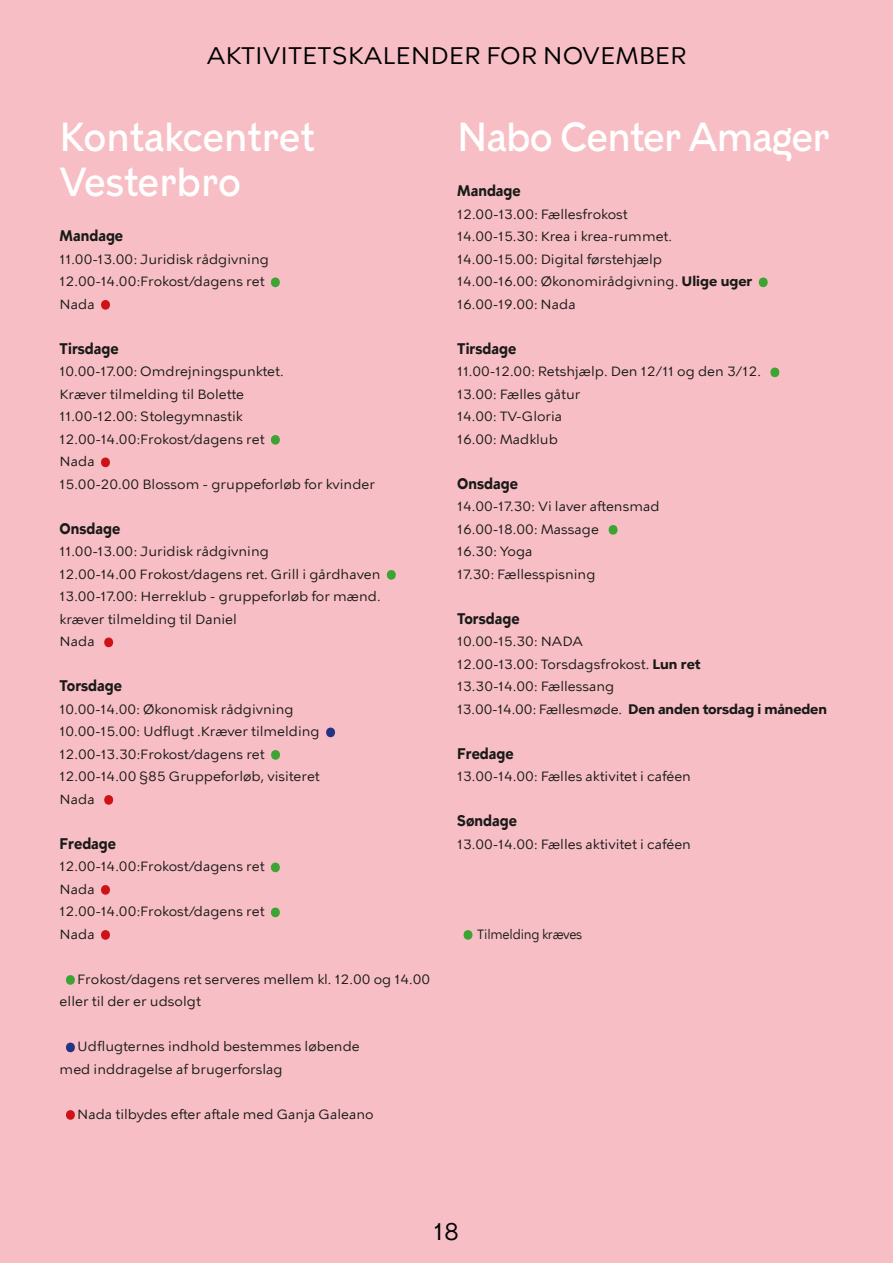
<style>
.page{position:relative;width:893px;height:1263px;background:#f7bfc5}
.page>*{position:absolute;margin:0;border:0;box-sizing:border-box;transform-origin:0 0}
.t1{font:90px "KBH Tekst";color:#3da434;scale:.9 1}
.t2{font:90px "KBH Tekst";color:#cd1316;scale:.9 1}
.t3{font:90px "KBH Tekst";color:#253482;scale:.9 1}
.t4{font:500 40.5px/45px "KBH";letter-spacing:-.015em;color:#fff;scale:.9 1}
.t5{font:24px "KBH";color:#000}
.t6{font:700 15px "KBH Tekst";color:#1a1a18;scale:.9 1}
.t7{font:13.5px/22.5px "KBH Tekst";color:#1a1a18}
.t8{font:13.5px "KBH Tekst";letter-spacing:-.02em;color:#1a1a18;scale:.9 1}
.s1{font-weight:700}
</style>
<div class="page">
<h3 class="t5" style="left:207px;top:41px;width:481px">AKTIVITETSKALENDER FOR NOVEMBER</h3>
<h3 class="t4" style="left:60px;top:114px;width:285px">Kontakcentret<br>Vesterbro</h3>
<h4 class="t6" style="left:60px;top:227px;width:72px">Mandage</h4>
<p class="t7" style="left:60px;top:248px;width:211px">11.00-13.00: Juridisk rådgivning</p>
<p class="t7" style="left:60px;top:270px;width:206px">12.00-14.00:Frokost/dagens ret</p>
<p class="t1" style="left:265px;top:198px;width:25px">.</p>
<p class="t7" style="left:60px;top:293px;width:37px">Nada</p>
<p class="t2" style="left:95px;top:221px;width:25px">.</p>
<h4 class="t6" style="left:60px;top:339px;width:67px">Tirsdage</h4>
<p class="t7" style="left:60px;top:360px;width:225px">10.00-17.00: Omdrejningspunktet.</p>
<p class="t7" style="left:60px;top:383px;width:186px">Kræver tilmelding til Bolette</p>
<p class="t7" style="left:60px;top:405px;width:184px">11.00-12.00: Stolegymnastik</p>
<p class="t7" style="left:60px;top:428px;width:206px">12.00-14.00:Frokost/dagens ret</p>
<p class="t1" style="left:265px;top:356px;width:25px">.</p>
<p class="t7" style="left:60px;top:450px;width:37px">Nada</p>
<p class="t2" style="left:95px;top:378px;width:25px">.</p>
<p class="t7" style="left:60px;top:473px;width:317px">15.00-20.00 Blossom - gruppeforløb for kvinder</p>
<h4 class="t6" style="left:60px;top:519px;width:69px">Onsdage</h4>
<p class="t7" style="left:60px;top:540px;width:211px">11.00-13.00: Juridisk rådgivning</p>
<p class="t7" style="left:60px;top:563px;width:322px">12.00-14.00 Frokost/dagens ret. Grill i gårdhaven</p>
<p class="t1" style="left:380px;top:491px;width:25px">.</p>
<p class="t7" style="left:60px;top:585px;width:322px">13.00-17.00: Herreklub - gruppeforløb for mænd.</p>
<p class="t7" style="left:60px;top:608px;width:179px">kræver tilmelding til Daniel</p>
<p class="t7" style="left:60px;top:630px;width:37px">Nada</p>
<p class="t2" style="left:98px;top:558px;width:25px">.</p>
<h4 class="t6" style="left:60px;top:677px;width:71px">Torsdage</h4>
<p class="t7" style="left:60px;top:698px;width:235px">10.00-14.00: Økonomisk rådgivning</p>
<p class="t7" style="left:60px;top:720px;width:262px">10.00-15.00: Udflugt .Kræver tilmelding</p>
<p class="t3" style="left:320px;top:648px;width:25px">.</p>
<p class="t7" style="left:60px;top:743px;width:207px">12.00-13.30:Frokost/dagens ret</p>
<p class="t1" style="left:265px;top:671px;width:25px">.</p>
<p class="t7" style="left:60px;top:765px;width:262px">12.00-14.00 §85 Gruppeforløb, visiteret</p>
<p class="t7" style="left:60px;top:788px;width:37px">Nada</p>
<p class="t2" style="left:98px;top:716px;width:25px">.</p>
<h4 class="t6" style="left:60px;top:834px;width:64px">Fredage</h4>
<p class="t7" style="left:60px;top:855px;width:206px">12.00-14.00:Frokost/dagens ret</p>
<p class="t1" style="left:265px;top:783px;width:25px">.</p>
<p class="t7" style="left:60px;top:878px;width:37px">Nada</p>
<p class="t2" style="left:95px;top:806px;width:25px">.</p>
<p class="t7" style="left:60px;top:900px;width:206px">12.00-14.00:Frokost/dagens ret</p>
<p class="t1" style="left:265px;top:828px;width:25px">.</p>
<p class="t7" style="left:60px;top:923px;width:37px">Nada</p>
<p class="t2" style="left:95px;top:851px;width:25px">.</p>
<h1 class="t1" style="left:60px;top:896px;width:25px">.</h1>
<p class="t7" style="left:60px;top:968px;width:372px;text-indent:17px">Frokost/dagens ret serveres mellem kl. 12.00 og 14.00 eller til der er udsolgt</p>
<h1 class="t3" style="left:60px;top:963px;width:25px">.</h1>
<p class="t7" style="left:60px;top:1035px;width:302px;text-indent:17px">Udflugternes indhold bestemmes løbende med inddragelse af brugerforslag</p>
<h1 class="t2" style="left:60px;top:1031px;width:25px">.</h1>
<p class="t7" style="left:77px;top:1103px;width:298px">Nada tilbydes efter aftale med Ganja Galeano</p>
<h3 class="t4" style="left:457px;top:114px;width:415px">Nabo Center Amager</h3>
<h4 class="t6" style="left:457px;top:182px;width:72px">Mandage</h4>
<p class="t7" style="left:457px;top:203px;width:172px">12.00-13.00: Fællesfrokost</p>
<p class="t7" style="left:457px;top:225px;width:216px">14.00-15.30: Krea i krea-rummet.</p>
<p class="t7" style="left:457px;top:248px;width:206px">14.00-15.00: Digital førstehjælp</p>
<p class="t7" style="left:457px;top:270px;width:297px">14.00-16.00: Økonomirådgivning. <span class="s1">Ulige uger</span></p>
<p class="t1" style="left:752px;top:198px;width:25px">.</p>
<p class="t7" style="left:457px;top:293px;width:120px">16.00-19.00: Nada</p>
<h4 class="t6" style="left:457px;top:339px;width:67px">Tirsdage</h4>
<p class="t7" style="left:457px;top:360px;width:305px">11.00-12.00: Retshjælp. Den 12/11 og den 3/12.</p>
<p class="t1" style="left:764px;top:288px;width:25px">.</p>
<p class="t7" style="left:457px;top:383px;width:125px">13.00: Fælles gåtur</p>
<p class="t7" style="left:457px;top:405px;width:107px">14.00: TV-Gloria</p>
<p class="t7" style="left:457px;top:428px;width:102px">16.00: Madklub</p>
<h4 class="t6" style="left:457px;top:474px;width:69px">Onsdage</h4>
<p class="t7" style="left:457px;top:495px;width:204px">14.00-17.30: Vi laver aftensmad</p>
<p class="t7" style="left:457px;top:518px;width:143px">16.00-18.00: Massage</p>
<p class="t1" style="left:602px;top:446px;width:25px">.</p>
<p class="t7" style="left:457px;top:540px;width:77px">16.30: Yoga</p>
<p class="t7" style="left:457px;top:563px;width:140px">17.30: Fællesspisning</p>
<h4 class="t6" style="left:457px;top:609px;width:71px">Torsdage</h4>
<p class="t7" style="left:457px;top:630px;width:127px">10.00-15.30: NADA</p>
<p class="t7" style="left:457px;top:653px;width:245px">12.00-13.00: Torsdagsfrokost. <span class="s1">Lun ret</span></p>
<p class="t7" style="left:457px;top:675px;width:159px">13.30-14.00: Fællessang</p>
<p class="t7" style="left:457px;top:698px;width:371px">13.00-14.00: Fællesmøde. <span class="s1">Den anden torsdag i måneden</span></p>
<h4 class="t6" style="left:457px;top:744px;width:64px">Fredage</h4>
<p class="t7" style="left:457px;top:765px;width:235px">13.00-14.00: Fælles aktivitet i caféen</p>
<h4 class="t6" style="left:457px;top:812px;width:68px">Søndage</h4>
<p class="t7" style="left:457px;top:833px;width:235px">13.00-14.00: Fælles aktivitet i caféen</p>
<h1 class="t1" style="left:457px;top:851px;width:25px">.</h1>
<p class="t8" style="left:477px;top:926px;width:118px">Tilmelding kræves</p>
<h3 class="t5" style="left:433px;top:1216px;width:28px">18</h3>
</div>
